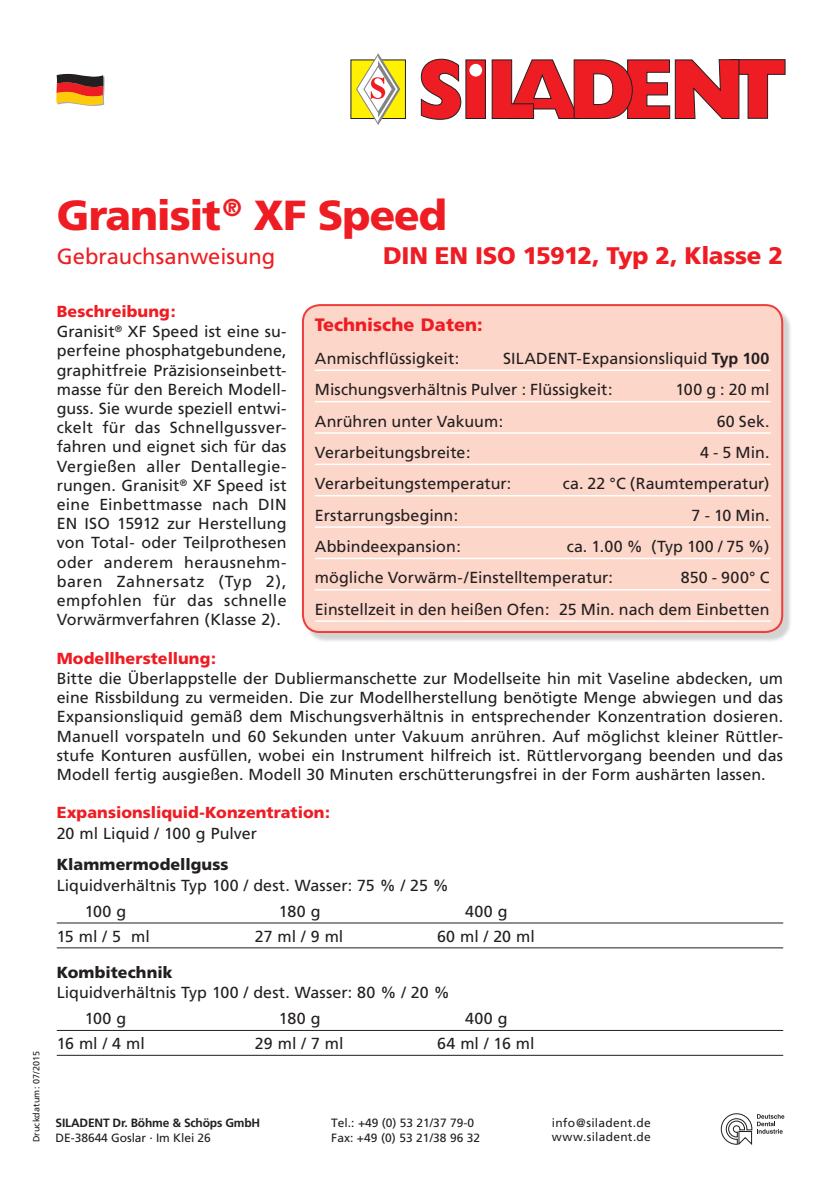
<style>
.page{position:relative;width:840px;height:1191px;background:#fff}
.page>*{position:absolute;margin:0;border:0;box-sizing:border-box;transform-origin:0 0}
.t1{font:900 42px "Frutiger";letter-spacing:-.025em;color:#ee1d23}
.t2{font:900 24px "Frutiger";letter-spacing:-.015em;color:#ee1d23}
.t3{font:22px "Frutiger";color:#ee1d23}
.t4{font:900 18px "Frutiger";color:#ee1d23}
.t5{font:16px/19.2px "Frutiger";letter-spacing:.005em;color:#231f20}
.t6{font:900 16px "Frutiger";letter-spacing:.005em;color:#ee1d23}
.t7{font:900 16px "Frutiger";letter-spacing:.005em;color:#231f20}
.t8{font:12px/14.4px "Frutiger";letter-spacing:.005em;color:#231f20}
.t9{font:700 12px "Frutiger";letter-spacing:-.015em;color:#231f20}
.t10{font:9px "Frutiger";letter-spacing:.01em;color:#231f20}
.s1{font-weight:900;color:#ee1d23}
.s2{font-weight:700}
</style>
<div class="page">
<svg style="left:720px;top:1113px;width:63px;height:32px"></svg>
<svg style="left:420px;top:59px;width:41px;height:61px"></svg>
<div style="left:465px;top:60px;width:20px;height:58px;background:#ee1d23"></div>
<svg style="left:491px;top:59px;width:294px;height:60px"></svg>
<div style="left:469px;top:64px;width:13px;height:13px;background:#fff;border-radius:50%"></div>
<div style="left:351px;top:60px;width:54px;height:58px;background:#fff101"></div>
<svg style="left:355px;top:53px;width:45px;height:72px"></svg>
<svg style="left:56px;top:74px;width:49px;height:32px;background:#b86e3b"></svg>
<div style="left:305px;top:307px;width:486px;height:334px;background:#231f20;opacity:.2"></div>
<div style="left:303px;top:305px;width:478px;height:327px;background:#fcd6c9;border-radius:17px"></div>
<div style="left:302px;top:304px;width:480px;height:329px;border:2px solid #ee3d3c;border-radius:17px"></div>
<hr style="left:57px;top:922px;width:725px;height:1px;background:#231f20">
<hr style="left:57px;top:947px;width:725px;height:1px;background:#231f20">
<hr style="left:57px;top:1030px;width:725px;height:1px;background:#231f20">
<hr style="left:57px;top:1054px;width:725px;height:1px;background:#231f20">
<hr style="left:315px;top:369px;width:455px;height:2px;background:#fff">
<hr style="left:315px;top:401px;width:455px;height:1px;background:#fff">
<hr style="left:315px;top:432px;width:455px;height:2px;background:#fff">
<hr style="left:315px;top:463px;width:455px;height:2px;background:#fff">
<hr style="left:315px;top:495px;width:455px;height:1px;background:#fff">
<hr style="left:315px;top:526px;width:455px;height:2px;background:#fff">
<hr style="left:315px;top:557px;width:455px;height:2px;background:#fff">
<hr style="left:315px;top:589px;width:455px;height:1px;background:#fff">
<hr style="left:315px;top:620px;width:455px;height:2px;background:#fff">
<p class="t10" style="left:31px;top:1142px;width:93px;rotate:-90deg">Druckdatum: 07/2015</p>
<h1 class="t1" style="left:57px;top:190px;width:391px">Granisit<sup>®</sup> xf Speed</h1>
<h3 class="t3" style="left:57px;top:244px;width:220px">Gebrauchsanweisung</h3>
<h2 class="t2" style="left:383px;top:241px;width:401px">DIN EN ISO 15912, Typ 2, Klasse 2</h2>
<p class="t5" style="left:57px;top:302px;width:231px"><span class="s1">Beschreibung:<br></span>Granisit<sup>®</sup> XF Speed ist eine su&shy;perfeine phosphatgebundene, graphitfreie Präzisionseinbett&shy;masse für den Bereich Modell&shy;guss. Sie wurde speziell entwi&shy;ckelt für das Schnellgussver&shy;fahren und eignet sich für das<br>Vergießen aller Dentallegie&shy;rungen. Granisit<sup>®</sup> XF Speed ist eine Einbettmasse nach DIN<br>EN ISO 15912 zur Herstellung von Total- oder Teilprothesen oder anderem herausnehm&shy;baren Zahnersatz (Typ 2), empfohlen für das schnelle<br>Vorwärmverfahren (Klasse 2).</p>
<p class="t6" style="left:57px;top:648px;width:161px">Modellherstellung:</p>
<p class="t5" style="left:57px;top:669px;width:727px;text-align:justify">Bitte die Überlappstelle der Dubliermanschette zur Modellseite hin mit Vaseline abdecken, um eine Rissbildung zu vermeiden. Die zur Modellherstellung benötigte Menge abwiegen und das Expansionsliquid gemäß dem Mischungsverhältnis in entsprechender Konzentration dosieren.<br>Manuell vorspateln und 60 Sekunden unter Vakuum anrühren. Auf möglichst kleiner Rüttler&shy;stufe Konturen ausfüllen, wobei ein Instrument hilfreich ist. Rüttlervorgang beenden und das Modell fertig ausgießen. Modell 30 Minuten erschütterungsfrei in der Form aushärten lassen.</p>
<p class="t6" style="left:57px;top:803px;width:275px">Expansionsliquid-Konzentration:</p>
<p class="t5" style="left:57px;top:823px;width:202px">20 ml Liquid / 100 g Pulver</p>
<p class="t7" style="left:57px;top:855px;width:173px">Klammermodellguss</p>
<p class="t5" style="left:85px;top:872px;width:365px;line-height:26px;text-indent:-28px">Liquidverhältnis Typ 100 / dest. Wasser: 75 % / 25 %<br>100 g</p>
<p class="t4" style="left:315px;top:314px;width:169px">Technische Daten:</p>
<p class="t5" style="left:315px;top:349px;width:146px">Anmischflüssigkeit:</p>
<p class="t5" style="left:315px;top:343px;width:455px;line-height:31.4px;text-indent:188px">SILADENT-Expansionsliquid <span class="s2">Typ 100<br></span>Mischungsverhältnis Pulver : Flüssigkeit:</p>
<p class="t5" style="left:675px;top:380px;width:95px">100 g : 20 ml</p>
<p class="t5" style="left:315px;top:411px;width:190px">Anrühren unter Vakuum:</p>
<p class="t5" style="left:716px;top:411px;width:54px">60 Sek.</p>
<p class="t5" style="left:315px;top:443px;width:157px">Verarbeitungsbreite:</p>
<p class="t5" style="left:699px;top:443px;width:71px">4 - 5 Min.</p>
<p class="t5" style="left:315px;top:474px;width:198px">Verarbeitungstemperatur:</p>
<p class="t5" style="left:562px;top:474px;width:208px">ca. 22 °C (Raumtemperatur)</p>
<p class="t5" style="left:315px;top:505px;width:145px">Erstarrungsbeginn:</p>
<p class="t5" style="left:691px;top:505px;width:79px">7 - 10 Min.</p>
<p class="t5" style="left:315px;top:537px;width:147px">Abbindeexpansion:</p>
<p class="t5" style="left:315px;top:531px;width:455px;line-height:31.4px;text-indent:251px">ca. 1.00 % (Typ 100 / 75 %) mögliche Vorwärm-/Einstelltemperatur:</p>
<p class="t5" style="left:315px;top:562px;width:456px;line-height:31.4px;text-align:right">850 - 900° C<br>Einstellzeit in den heißen Ofen: 25 Min. nach dem Einbetten</p>
<p class="t5" style="left:279px;top:901px;width:43px">180 g</p>
<p class="t5" style="left:465px;top:901px;width:44px">400 g</p>
<p class="t5" style="left:57px;top:926px;width:94px">15 ml / 5 ml</p>
<p class="t5" style="left:255px;top:926px;width:90px">27 ml / 9 ml</p>
<p class="t5" style="left:437px;top:926px;width:99px">60 ml / 20 ml</p>
<p class="t7" style="left:57px;top:962px;width:117px">Kombitechnik</p>
<p class="t5" style="left:85px;top:979px;width:366px;line-height:26px;text-indent:-28px">Liquidverhältnis Typ 100 / dest. Wasser: 80 % / 20 %<br>100 g</p>
<p class="t5" style="left:279px;top:1009px;width:43px">180 g</p>
<p class="t5" style="left:465px;top:1009px;width:44px">400 g</p>
<p class="t5" style="left:57px;top:1034px;width:89px">16 ml / 4 ml</p>
<p class="t5" style="left:255px;top:1034px;width:90px">29 ml / 7 ml</p>
<p class="t5" style="left:437px;top:1034px;width:99px">64 ml / 16 ml</p>
<p class="t9" style="left:56px;top:1116px;width:206px">SILADENT Dr. Böhme &amp; Schöps GmbH</p>
<p class="t8" style="left:56px;top:1130px;width:157px">DE-38644 Goslar . Im Klei 26</p>
<p class="t8" style="left:331px;top:1115px;width:150px">Tel.: +49 (0) 53 21/37 79-0<br>Fax: +49 (0) 53 21/38 96 32</p>
<p class="t8" style="left:551px;top:1115px;width:101px">info@siladent.de www.siladent.de</p>
</div>
